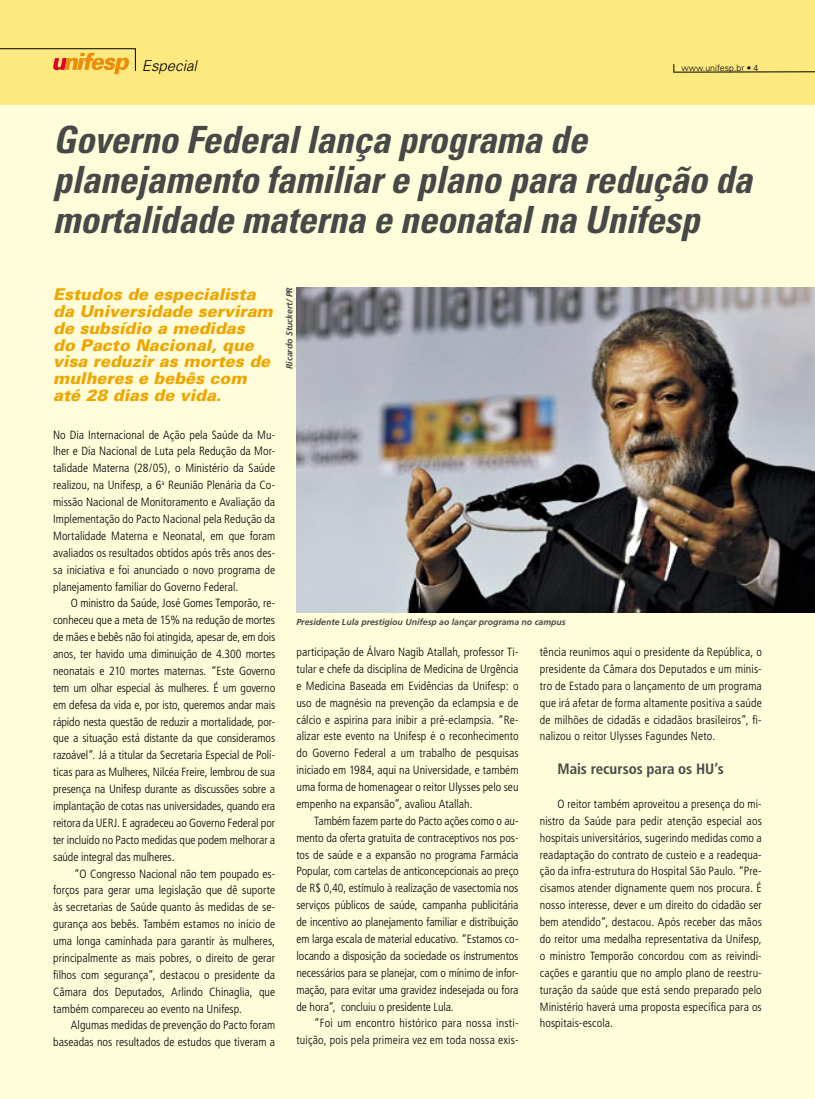
<style>
.page{position:relative;width:815px;height:1099px;background:#fff}
.page>*{position:absolute;margin:0;border:0;box-sizing:border-box;transform-origin:0 0}
.Título{font:italic 700 condensed 37.5px/40px "Univers";letter-spacing:-.01em;color:#484848}
.Olho{font:italic 900 16.25px/16.9px "Univers";color:#efa600}
.Subtítulo{font:700 condensed 15px "Frutiger";letter-spacing:-.005em;color:#484848}
.Retranca{font:italic 300 15px "Univers";color:#000}
.Texto{font:300 condensed 11.88px/16.9px "Frutiger";letter-spacing:.005em;color:#000;text-align:justify}
.legenda{font:italic 700 8.75px "Frutiger";color:#484848}
.t1{font:300 8.75px "Univers";color:#000}
</style>
<div class="page">
<div style="left:0;top:0;width:815px;height:1098px;background:#fffdda"></div>
<div style="left:0;top:0;width:815px;height:105px;background:#fcea81"></div>
<hr style="left:673px;top:71px;width:142px;height:1px;background:#000">
<svg style="left:53px;top:53px;width:76px;height:21px"></svg>
<hr style="left:0;top:48px;width:136px;height:1px;background:#000">
<svg style="left:135px;top:49px;width:1px;height:22px"></svg>
<img style="left:296px;top:287px;width:519px;height:325px">
<p class="Retranca" style="left:142px;top:57px;width:57px">Especial</p>
<p class="t1" style="left:682px;top:62px;width:78px">www.unifesp.br • 4</p>
<p class="Título" style="left:53px;top:119px;width:701px">Governo Federal lança programa de planejamento familiar e plano para redução da mortalidade materna e neonatal na Unifesp</p>
<p class="Olho" style="left:53px;top:285px;width:221px">Estudos de especialista da Universidade serviram de subsídio a medidas<br>do Pacto Nacional, que visa reduzir as mortes de mulheres e bebês com até 28 dias de vida.</p>
<p class="legenda" style="left:284px;top:369px;width:83px;rotate:-90deg">Ricardo Stuckert/PR</p>
<p class="Texto" style="left:53px;top:426px;width:224px">No Dia Internacional de Ação pela Saúde da Mu&shy;lher e Dia Nacional de Luta pela Redução da Mor&shy;talidade Materna (28/05), o Ministério da Saúde realizou, na Unifesp, a 6<sup>a</sup> Reunião Plenária da Co&shy;missão Nacional de Monitoramento e Avaliação da Implementação do Pacto Nacional pela Redução da Mortalidade Materna e Neonatal, em que foram avaliados os resultados obtidos após três anos des&shy;sa iniciativa e foi anunciado o novo programa de planejamento familiar do Governo Federal.</p>
<p class="Texto" style="left:53px;top:595px;width:224px;text-indent:18px">O ministro da Saúde, José Gomes Temporão, re&shy;conheceu que a meta de 15% na redução de mortes de mães e bebês não foi atingida, apesar de, em dois anos, ter havido uma diminuição de 4.300 mortes neonatais e 210 mortes maternas. “Este Governo tem um olhar especial às mulheres. É um governo em defesa da vida e, por isto, queremos andar mais rápido nesta questão de reduzir a mortalidade, por&shy;que a situação está distante da que consideramos razoável”. Já a titular da Secretaria Especial de Polí&shy;ticas para as Mulheres, Nilcéa Freire, lembrou de sua presença na Unifesp durante as discussões sobre a implantação de cotas nas universidades, quando era reitora da UERJ. E agradeceu ao Governo Federal por ter incluído no Pacto medidas que podem melhorar a saúde integral das mulheres.</p>
<p class="Texto" style="left:53px;top:865px;width:224px;text-indent:21px">“O Congresso Nacional não tem poupado es&shy;forços para gerar uma legislação que dê suporte às secretarias de Saúde quanto às medidas de se&shy;gurança aos bebês. Também estamos no início de uma longa caminhada para garantir às mulheres, principalmente as mais pobres, o direito de gerar filhos com segurança”, destacou o presidente da Câmara dos Deputados, Arlindo Chinaglia, que também compareceu ao evento na Unifesp.</p>
<p class="Texto" style="left:53px;top:1017px;width:224px;text-align:right">Algumas medidas de prevenção do Pacto foram baseadas nos resultados de estudos que tiveram a</p>
<p class="legenda" style="left:296px;top:617px;width:271px">Presidente Lula prestigiou Unifesp ao lançar programa no campus</p>
<p class="Texto" style="left:296px;top:643px;width:224px">participação de Álvaro Nagib Atallah, professor Ti&shy;tular e chefe da disciplina de Medicina de Urgência e Medicina Baseada em Evidências da Unifesp: o uso de magnésio na prevenção da eclampsia e de cálcio e aspirina para inibir a pré-eclampsia. “Re&shy;alizar este evento na Unifesp é o reconhecimento do Governo Federal a um trabalho de pesquisas iniciado em 1984, aqui na Universidade, e também uma forma de homenagear o reitor Ulysses pelo seu empenho na expansão”, avaliou Atallah.</p>
<p class="Texto" style="left:296px;top:812px;width:224px;text-indent:18px">Também fazem parte do Pacto ações como o au&shy;mento da oferta gratuita de contraceptivos nos pos&shy;tos de saúde e a expansão no programa Farmácia Popular, com cartelas de anticoncepcionais ao preço de R$ 0,40, estímulo à realização de vasectomia nos serviços públicos de saúde, campanha publicitária de incentivo ao planejamento familiar e distribuição em larga escala de material educativo. “Estamos co&shy;locando a disposição da sociedade os instrumentos necessários para se planejar, com o mínimo de infor&shy;mação, para evitar uma gravidez indesejada ou fora de hora”, concluiu o presidente Lula.</p>
<p class="Texto" style="left:296px;top:1015px;width:224px;text-align:right">“Foi um encontro histórico para nossa insti&shy;tuição, pois pela primeira vez em toda nossa exis-</p>
<p class="Texto" style="left:540px;top:643px;width:224px">tência reunimos aqui o presidente da República, o presidente da Câmara dos Deputados e um minis&shy;tro de Estado para o lançamento de um programa que irá afetar de forma altamente positiva a saúde de milhões de cidadãs e cidadãos brasileiros”, fi&shy;nalizou o reitor Ulysses Fagundes Neto.</p>
<p class="Subtítulo" style="left:557px;top:760px;width:168px">Mais recursos para os HU’s</p>
<p class="Texto" style="left:540px;top:795px;width:224px;text-indent:18px">O reitor também aproveitou a presença do mi&shy;nistro da Saúde para pedir atenção especial aos hospitais universitários, sugerindo medidas como a readaptação do contrato de custeio e a readequa&shy;ção da infra-estrutura do Hospital São Paulo. “Pre&shy;cisamos atender dignamente quem nos procura. É nosso interesse, dever e um direito do cidadão ser bem atendido”, destacou. Após receber das mãos do reitor uma medalha representativa da Unifesp, o ministro Temporão concordou com as reivindi&shy;cações e garantiu que no amplo plano de reestru&shy;turação da saúde que está sendo preparado pelo Ministério haverá uma proposta específica para os hospitais-escola.</p>
</div>
